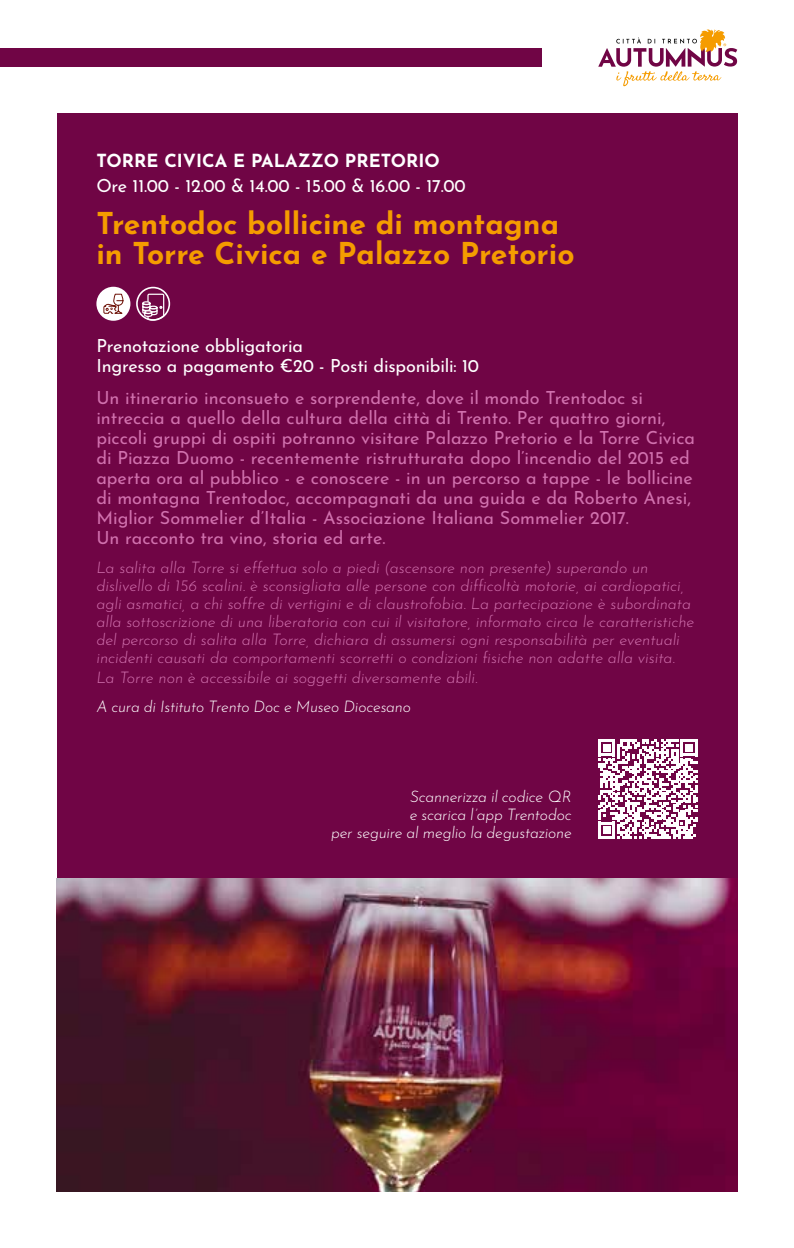
<style>
.page{position:relative;width:794px;height:1248px;background:#fff}
.page>*{position:absolute;margin:0;border:0;box-sizing:border-box;transform-origin:0 0}
.t1{font:700 30px/30px "Josefin Sans";color:#f59c00}
.t2{font:18px/20px "Josefin Sans";color:#d171ae}
.t3{font:18px/20px "Josefin Sans";letter-spacing:-.01em;color:#fff}
.t4{font:700 18px "Josefin Sans";color:#fff}
.t5{font:italic 300 16px/18px "Josefin Sans";color:#d171ae}
.t6{font:italic 300 16px/18px "Josefin Sans";letter-spacing:-.01em;color:#fff;text-align:right}
</style>
<div class="page">
<div style="left:0;top:48px;width:541px;height:19px;background:#700545"></div>
<svg style="left:598px;top:29px;width:139px;height:57px"></svg>
<div style="left:57px;top:113px;width:680px;height:765px;background:#700545"></div>
<div style="left:96px;top:287px;width:34px;height:34px;background:#fff;border-radius:50%"></div>
<svg style="left:103px;top:294px;width:21px;height:20px"></svg>
<div style="left:136px;top:287px;width:34px;height:34px;border:2px solid #fff;border-radius:50%"></div>
<svg style="left:142px;top:293px;width:23px;height:28px"></svg>
<img style="left:57px;top:878px;width:680px;height:313px">
<svg style="left:598px;top:739px;width:100px;height:99px"></svg>
<p class="t4" style="left:96px;top:144px;width:345px">TORRE CIVICA E PALAZZO PRETORIO</p>
<p class="t3" style="left:96px;top:174px;width:371px">Ore 11.00 - 12.00 &amp; 14.00 - 15.00 &amp; 16.00 - 17.00</p>
<h1 class="t1" style="left:96px;top:204px;width:479px">Trentodoc bollicine di montagna in Torre Civica e Palazzo Pretorio</h1>
<p class="t3" style="left:96px;top:333px;width:384px">Prenotazione obbligatoria<br>Ingresso a pagamento €20 - Posti disponibili: 10</p>
<p class="t2" style="left:96px;top:385px;width:600px">Un itinerario inconsueto e sorprendente, dove il mondo Trentodoc si intreccia a quello della cultura della città di Trento. Per quattro giorni, piccoli gruppi di ospiti potranno visitare Palazzo Pretorio e la Torre Civica di Piazza Duomo - recentemente ristrutturata dopo l’incendio del 2015 ed aperta ora al pubblico - e conoscere - in un percorso a tappe - le bollicine di montagna Trentodoc, accompagnati da una guida e da Roberto Anesi, Miglior Sommelier d’Italia - Associazione Italiana Sommelier 2017.<br>Un racconto tra vino, storia ed arte.</p>
<p class="t5" style="left:96px;top:556px;width:599px">La salita alla Torre si effettua solo a piedi (ascensore non presente) superando un dislivello di 156 scalini. è sconsigliata alle persone con difficoltà motorie, ai cardiopatici, agli asmatici, a chi soffre di vertigini e di claustrofobia. La partecipazione è subordinata alla sottoscrizione di una liberatoria con cui il visitatore, informato circa le caratteristiche del percorso di salita alla Torre, dichiara di assumersi ogni responsabilità per eventuali incidenti causati da comportamenti scorretti o condizioni fisiche non adatte alla visita.</p>
<p class="t5" style="left:96px;top:666px;width:383px">La Torre non è accessibile ai soggetti diversamente abili.</p>
<p class="t6" style="left:96px;top:696px;width:316px">A cura di Istituto Trento Doc e Museo Diocesano</p>
<p class="t6" style="left:331px;top:786px;width:242px">Scannerizza il codice QR<br>e scarica l’app Trentodoc<br>per seguire al meglio la degustazione</p>
</div>
